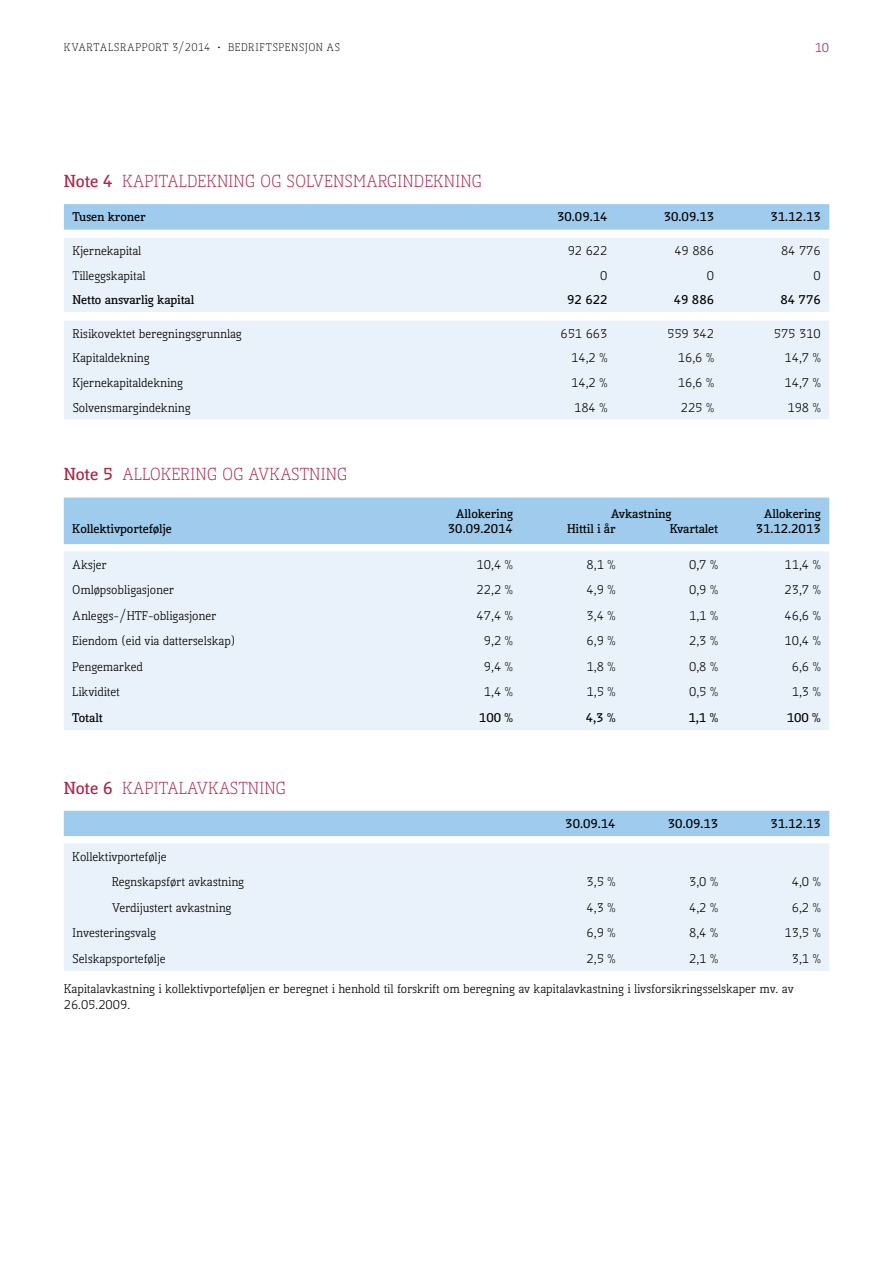
<style>
.page{position:relative;width:893px;height:1263px;background:#fff}
.page>*{position:absolute;margin:0;border:0;box-sizing:border-box;transform-origin:0 0}
.t1{font:300 16.5px "Kofi Pure Serif";color:#a92647}
.t2{font:12px/25.5px "Kofi Pure Serif";color:#000}
.t3{font:700 12px/15.8px "Kofi Pure Serif";color:#000;text-align:right}
.t4{font:12px "Kofi Pure Serif";color:#a7214d}
.t5{font:300 10.5px "Kofi Pure Serif";letter-spacing:.05em;color:#000}
.s1{font-weight:700}
</style>
<div class="page">
<div style="left:64px;top:497px;width:765px;height:47px;background:#9fcbed"></div>
<svg style="left:64px;top:551px;width:765px;height:420px;fill:#e9f1fa"></svg>
<svg style="left:64px;top:204px;width:765px;height:26px;background:#a0cbed"></svg>
<div style="left:64px;top:238px;width:765px;height:181px;background:#e9f1fa"></div>
<p class="t5" style="left:64px;top:40px;width:278px">KVARTALSRAPPORT 3/2014 • BEDRIFTSPENSJON AS</p>
<p class="t4" style="left:815px;top:40px;width:16px">10</p>
<h1 class="t1" style="left:64px;top:171px;width:420px"><span class="s1">Note 4</span> KAPITALDEKNING OG SOLVENSMARGINDEKNING</h1>
<p class="t3" style="left:72px;top:209px;width:75px">Tusen kroner</p>
<p class="t3" style="left:557px;top:209px;width:52px">30.09.14</p>
<p class="t3" style="left:664px;top:209px;width:52px">30.09.13</p>
<p class="t3" style="left:770px;top:209px;width:52px">31.12.13</p>
<p class="t2" style="left:72px;top:238px;width:70px">Kjernekapital</p>
<p class="t2" style="left:568px;top:238px;width:41px">92 622</p>
<p class="t2" style="left:674px;top:238px;width:41px">49 886</p>
<p class="t2" style="left:781px;top:238px;width:41px">84 776</p>
<p class="t2" style="left:72px;top:263px;width:75px">Tilleggskapital</p>
<p class="t2" style="left:600px;top:263px;width:9px">0</p>
<p class="t2" style="left:707px;top:263px;width:9px">0</p>
<p class="t2" style="left:813px;top:263px;width:9px">0</p>
<p class="t3" style="left:72px;top:292px;width:123px">Netto ansvarlig kapital</p>
<p class="t3" style="left:567px;top:292px;width:42px">92 622</p>
<p class="t3" style="left:674px;top:292px;width:42px">49 886</p>
<p class="t3" style="left:780px;top:292px;width:42px">84 776</p>
<p class="t2" style="left:72px;top:321px;width:171px">Risikovektet beregningsgrunnlag</p>
<p class="t2" style="left:560px;top:321px;width:49px">651 663</p>
<p class="t2" style="left:667px;top:321px;width:49px">559 342</p>
<p class="t2" style="left:774px;top:321px;width:49px">575 310</p>
<p class="t2" style="left:72px;top:345px;width:79px">Kapitaldekning</p>
<p class="t2" style="left:571px;top:345px;width:38px">14,2 %</p>
<p class="t2" style="left:678px;top:345px;width:38px">16,6 %</p>
<p class="t2" style="left:784px;top:345px;width:38px">14,7 %</p>
<p class="t2" style="left:72px;top:370px;width:112px">Kjernekapitaldekning</p>
<p class="t2" style="left:571px;top:370px;width:38px">14,2 %</p>
<p class="t2" style="left:678px;top:370px;width:38px">16,6 %</p>
<p class="t2" style="left:784px;top:370px;width:38px">14,7 %</p>
<p class="t2" style="left:72px;top:395px;width:120px">Solvensmargindekning</p>
<p class="t2" style="left:574px;top:395px;width:35px">184 %</p>
<p class="t2" style="left:681px;top:395px;width:35px">225 %</p>
<p class="t2" style="left:787px;top:395px;width:35px">198 %</p>
<h1 class="t1" style="left:64px;top:464px;width:285px"><span class="s1">Note 5</span> ALLOKERING OG AVKASTNING</h1>
<p class="t3" style="left:72px;top:521px;width:101px">Kollektivportefølje</p>
<p class="t3" style="left:448px;top:505px;width:67px">Allokering<br>30.09.2014</p>
<p class="t3" style="left:611px;top:505px;width:62px">Avkastning</p>
<p class="t3" style="left:764px;top:505px;width:59px">Allokering</p>
<p class="t3" style="left:567px;top:521px;width:50px">Hittil i år</p>
<p class="t3" style="left:670px;top:521px;width:50px">Kvartalet</p>
<p class="t3" style="left:756px;top:521px;width:67px">31.12.2013</p>
<p class="t2" style="left:72px;top:552px;width:36px">Aksjer</p>
<p class="t2" style="left:477px;top:552px;width:38px">10,4 %</p>
<p class="t2" style="left:586px;top:552px;width:31px">8,1 %</p>
<p class="t2" style="left:689px;top:552px;width:31px">0,7 %</p>
<p class="t2" style="left:784px;top:552px;width:38px">11,4 %</p>
<p class="t2" style="left:72px;top:577px;width:103px">Omløpsobligasjoner</p>
<p class="t2" style="left:477px;top:577px;width:38px">22,2 %</p>
<p class="t2" style="left:586px;top:577px;width:31px">4,9 %</p>
<p class="t2" style="left:689px;top:577px;width:31px">0,9 %</p>
<p class="t2" style="left:784px;top:577px;width:38px">23,7 %</p>
<p class="t2" style="left:72px;top:603px;width:145px">Anleggs-/HTF-obligasjoner</p>
<p class="t2" style="left:477px;top:603px;width:38px">47,4 %</p>
<p class="t2" style="left:586px;top:603px;width:31px">3,4 %</p>
<p class="t2" style="left:689px;top:603px;width:31px">1,1 %</p>
<p class="t2" style="left:784px;top:603px;width:38px">46,6 %</p>
<p class="t2" style="left:72px;top:628px;width:165px">Eiendom (eid via datterselskap)</p>
<p class="t2" style="left:484px;top:628px;width:31px">9,2 %</p>
<p class="t2" style="left:586px;top:628px;width:31px">6,9 %</p>
<p class="t2" style="left:689px;top:628px;width:31px">2,3 %</p>
<p class="t2" style="left:784px;top:628px;width:38px">10,4 %</p>
<p class="t2" style="left:72px;top:654px;width:72px">Pengemarked</p>
<p class="t2" style="left:484px;top:654px;width:31px">9,4 %</p>
<p class="t2" style="left:586px;top:654px;width:31px">1,8 %</p>
<p class="t2" style="left:689px;top:654px;width:31px">0,8 %</p>
<p class="t2" style="left:792px;top:654px;width:31px">6,6 %</p>
<p class="t2" style="left:72px;top:679px;width:49px">Likviditet</p>
<p class="t2" style="left:484px;top:679px;width:31px">1,4 %</p>
<p class="t2" style="left:586px;top:679px;width:31px">1,5 %</p>
<p class="t2" style="left:689px;top:679px;width:31px">0,5 %</p>
<p class="t2" style="left:792px;top:679px;width:31px">1,3 %</p>
<p class="t3" style="left:72px;top:709px;width:32px">Totalt</p>
<p class="t3" style="left:479px;top:709px;width:35px">100 %</p>
<p class="t3" style="left:586px;top:709px;width:31px">4,3 %</p>
<p class="t3" style="left:688px;top:709px;width:31px">1,1 %</p>
<p class="t3" style="left:787px;top:709px;width:35px">100 %</p>
<h1 class="t1" style="left:64px;top:778px;width:224px"><span class="s1">Note 6</span> KAPITALAVKASTNING</h1>
<p class="t2" style="left:112px;top:844px;width:134px;text-indent:-39px">Kollektivportefølje<br>Regnskapsført avkastning</p>
<p class="t3" style="left:565px;top:816px;width:52px">30.09.14</p>
<p class="t3" style="left:668px;top:816px;width:52px">30.09.13</p>
<p class="t3" style="left:770px;top:816px;width:52px">31.12.13</p>
<p class="t2" style="left:586px;top:869px;width:31px">3,5 %</p>
<p class="t2" style="left:689px;top:869px;width:31px">3,0 %</p>
<p class="t2" style="left:792px;top:869px;width:31px">4,0 %</p>
<p class="t2" style="left:112px;top:895px;width:121px">Verdijustert avkastning</p>
<p class="t2" style="left:586px;top:895px;width:31px">4,3 %</p>
<p class="t2" style="left:689px;top:895px;width:31px">4,2 %</p>
<p class="t2" style="left:792px;top:895px;width:31px">6,2 %</p>
<p class="t2" style="left:72px;top:920px;width:85px">Investeringsvalg</p>
<p class="t2" style="left:586px;top:920px;width:31px">6,9 %</p>
<p class="t2" style="left:689px;top:920px;width:31px">8,4 %</p>
<p class="t2" style="left:784px;top:920px;width:38px">13,5 %</p>
<p class="t2" style="left:72px;top:946px;width:95px">Selskapsportefølje</p>
<p class="t2" style="left:586px;top:946px;width:31px">2,5 %</p>
<p class="t2" style="left:689px;top:946px;width:31px">2,1 %</p>
<p class="t2" style="left:792px;top:946px;width:31px">3,1 %</p>
<p class="t2" style="left:64px;top:981px;width:731px;line-height:15.8px">Kapitalavkastning i kollektivporteføljen er beregnet i henhold til forskrift om beregning av kapitalavkastning i livsforsikringsselskaper mv. av<br>26.05.2009.</p>
</div>
